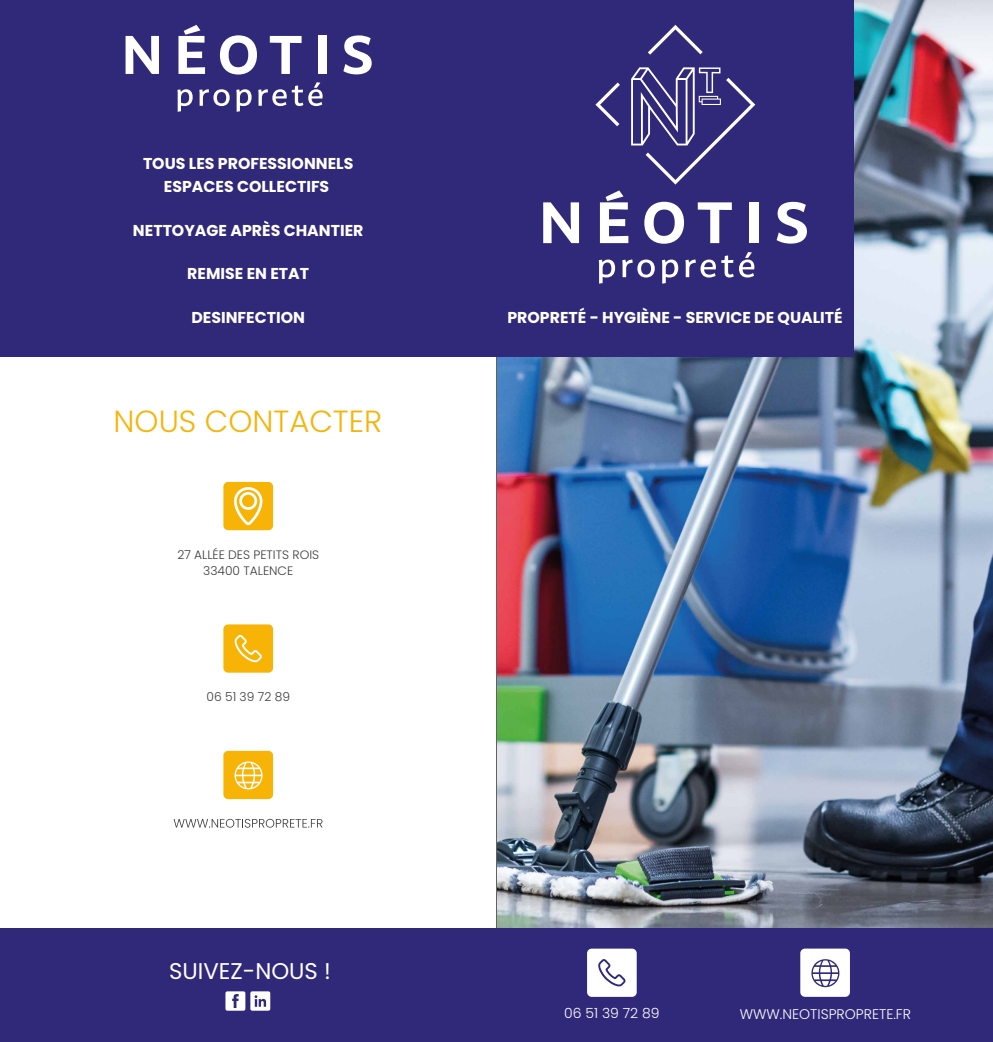
<style>
.page{position:relative;width:993px;height:1042px;background:#fff}
.page>*{position:absolute;margin:0;border:0;box-sizing:border-box;transform-origin:0 0}
.t1{font:300 30.62px "Poppins";color:#f7b306}
.t2{font:22.75px "Poppins";color:#fff}
.t3{font:700 15.75px/22.8px "Poppins";color:#fff;text-align:center}
.t4{font:300 14px "Poppins";color:#fff}
.t5{font:300 12.25px/15.8px "Poppins";color:#3c3c3b;text-align:center}
</style>
<div class="page">
<img style="left:497px;top:0;width:495px;height:928px">
<hr style="left:496px;top:0;width:1px;height:1042px;background:#616161">
<div style="left:0;top:0;width:853px;height:357px;background:#302979"></div>
<svg style="left:543px;top:202px;width:36px;height:41px"></svg>
<div style="left:749px;top:202px;width:9px;height:41px;background:#fff"></div>
<svg style="left:776px;top:202px;width:30px;height:42px"></svg>
<svg style="left:598px;top:259px;width:17px;height:25px"></svg>
<svg style="left:622px;top:259px;width:32px;height:18px"></svg>
<svg style="left:662px;top:259px;width:16px;height:25px"></svg>
<svg style="left:685px;top:259px;width:30px;height:18px"></svg>
<svg style="left:721px;top:252px;width:33px;height:25px"></svg>
<svg style="left:648px;top:25px;width:54px;height:30px"></svg>
<svg style="left:595px;top:67px;width:160px;height:177px"></svg>
<div style="left:0;top:928px;width:992px;height:114px;background:#302979"></div>
<svg style="left:223px;top:751px;width:50px;height:48px;background:#f7bd27"></svg>
<svg style="left:223px;top:624px;width:50px;height:49px;background:#f7ba1e"></svg>
<svg style="left:173px;top:819px;width:149px;height:8px"></svg>
<svg style="left:223px;top:482px;width:50px;height:48px;background:#f8c134"></svg>
<div style="left:242px;top:495px;width:12px;height:12px;background:#f7b306;border-radius:50%"></div>
<svg style="left:587px;top:948px;width:49px;height:49px;background:#ecebf2"></svg>
<svg style="left:800px;top:948px;width:49px;height:49px;background:#e0dfeb"></svg>
<svg style="left:225px;top:991px;width:45px;height:19px"></svg>
<svg style="left:125px;top:36px;width:34px;height:38px"></svg>
<svg style="left:178px;top:25px;width:27px;height:49px"></svg>
<svg style="left:220px;top:35px;width:37px;height:40px"></svg>
<svg style="left:270px;top:36px;width:31px;height:38px"></svg>
<div style="left:317px;top:36px;width:9px;height:38px;background:#fff"></div>
<svg style="left:343px;top:35px;width:28px;height:39px"></svg>
<svg style="left:177px;top:89px;width:15px;height:23px"></svg>
<svg style="left:199px;top:89px;width:30px;height:17px"></svg>
<svg style="left:236px;top:89px;width:15px;height:23px"></svg>
<svg style="left:258px;top:89px;width:28px;height:17px"></svg>
<svg style="left:292px;top:82px;width:30px;height:24px"></svg>
<p class="t3" style="left:143px;top:152px;width:212px">TOUS LES PROFESSIONNELS<br>ESPACES COLLECTIFS</p>
<p class="t3" style="left:133px;top:219px;width:232px">NETTOYAGE APRÈS CHANTIER</p>
<p class="t3" style="left:187px;top:263px;width:123px">REMISE EN ETAT</p>
<p class="t3" style="left:191px;top:306px;width:115px">DESINFECTION</p>
<h1 class="t1" style="left:114px;top:404px;width:270px">NOUS CONTACTER</h1>
<p class="t5" style="left:177px;top:547px;width:143px">27 ALLÉE DES PETITS ROIS<br>33400 TALENCE</p>
<p class="t5" style="left:206px;top:689px;width:85px">06 51 39 72 89</p>
<h2 class="t2" style="left:169px;top:957px;width:163px">SUIVEZ-NOUS !</h2>
<p class="t3" style="left:507px;top:306px;width:337px">PROPRETÉ - HYGIÈNE - SERVICE DE QUALITÉ</p>
<p class="t4" style="left:564px;top:1005px;width:97px">06 51 39 72 89</p>
<p class="t4" style="left:739px;top:1005px;width:173px">WWW.NEOTISPROPRETE.FR</p>
</div>
